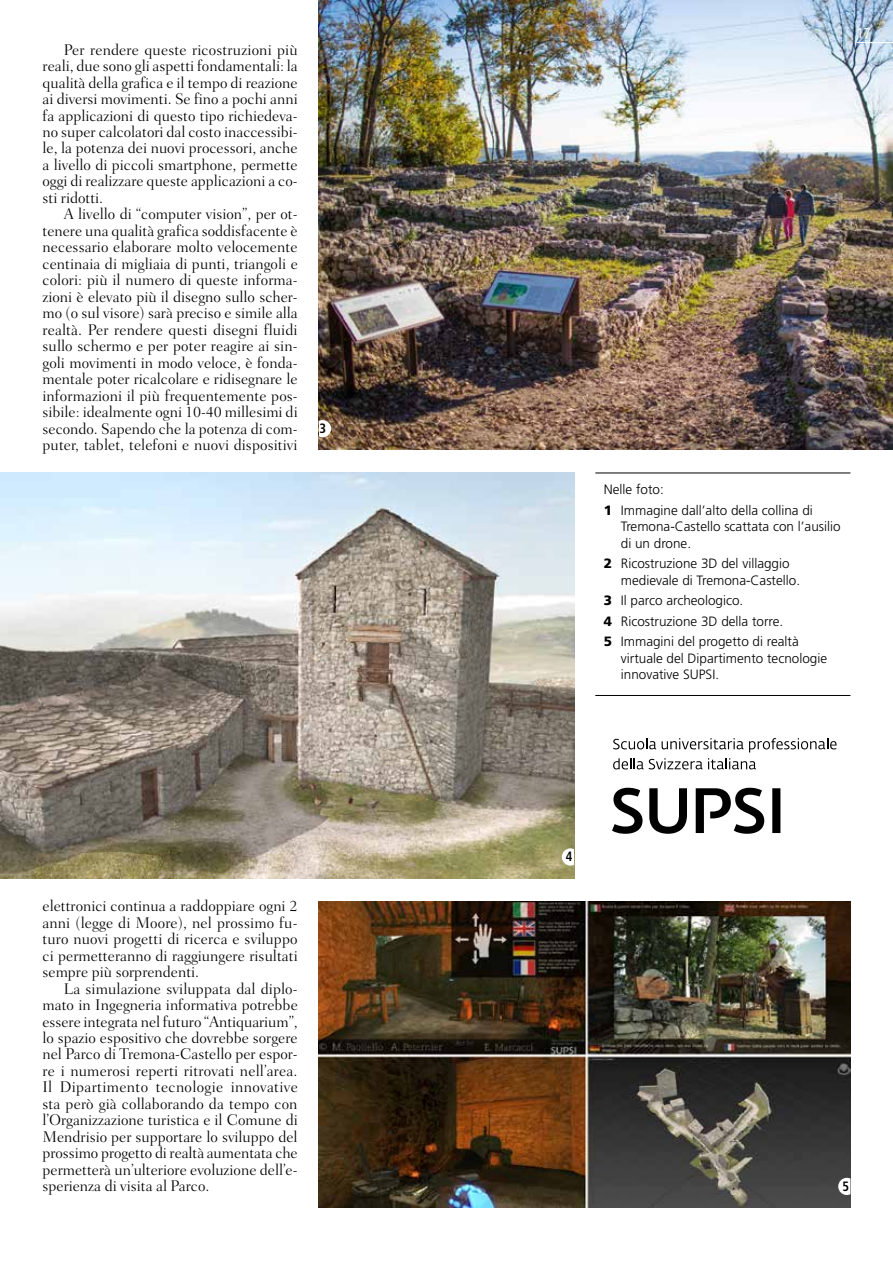
<style>
.page{position:relative;width:893px;height:1263px;background:#fff}
.page>*{position:absolute;margin:0;border:0;box-sizing:border-box;transform-origin:0 0}
.t1{font:300 15.75px/16.5px "Fairfield LH";color:#000;text-align:justify}
.t2{font:condensed 14.25px "Frutiger LT Std";color:#fff}
.t3{font:300 13.5px/20.5px "Frutiger LT Std";color:#000}
.t4{font:700 condensed 13.5px "Frutiger";color:#000;scale:.95 1}
.s1{font-weight:900}
</style>
<div class="page">
<svg style="left:612px;top:788px;width:31px;height:46px"></svg>
<svg style="left:649px;top:788px;width:38px;height:46px"></svg>
<svg style="left:772px;top:788px;width:8px;height:45px"></svg>
<svg style="left:696px;top:788px;width:68px;height:46px"></svg>
<svg style="left:613px;top:738px;width:43px;height:11px"></svg>
<svg style="left:662px;top:738px;width:81px;height:11px"></svg>
<svg style="left:749px;top:738px;width:87px;height:14px"></svg>
<svg style="left:613px;top:758px;width:89px;height:11px"></svg>
<svg style="left:708px;top:758px;width:48px;height:11px"></svg>
<img style="left:319px;top:0;width:574px;height:450px">
<img style="left:0;top:473px;width:574px;height:405px">
<img style="left:319px;top:901px;width:531px;height:307px">
<hr style="left:595px;top:473px;width:255px;height:1px;background:#000">
<hr style="left:595px;top:695px;width:255px;height:1px;background:#000">
<svg style="left:319px;top:420px;width:12px;height:17px"></svg>
<svg style="left:562px;top:848px;width:12px;height:17px"></svg>
<svg style="left:838px;top:1178px;width:12px;height:17px"></svg>
<hr style="left:857px;top:42px;width:36px;height:1px;background:#fff">
<p class="t1" style="left:43px;top:41px;width:257px;text-indent:21px">Per rendere queste ricostruzioni più reali, due sono gli aspetti fondamentali: la qualità della grafica e il tempo di reazione ai diversi movimenti. Se fino a pochi anni fa applicazioni di questo tipo richiedeva&shy;no super calcolatori dal costo inaccessibi&shy;le, la potenza dei nuovi processori, anche a livello di piccoli smartphone, permette oggi di realizzare queste applicazioni a co&shy;sti ridotti.</p>
<p class="t1" style="left:43px;top:206px;width:257px;text-indent:21px">A livello di “computer vision”, per ot&shy;tenere una qualità grafica soddisfacente è necessario elaborare molto velocemente centinaia di migliaia di punti, triangoli e colori: più il numero di queste informa&shy;zioni è elevato più il disegno sullo scher&shy;mo (o sul visore) sarà preciso e simile alla realtà. Per rendere questi disegni fluidi sullo schermo e per poter reagire ai sin&shy;goli movimenti in modo veloce, è fonda&shy;mentale poter ricalcolare e ridisegnare le informazioni il più frequentemente pos&shy;sibile: idealmente ogni 10-40 millesimi di secondo. Sapendo che la potenza di com&shy;puter, tablet, telefoni e nuovi dispositivi</p>
<p class="t4" style="left:319px;top:420px;width:9px">3</p>
<p class="t1" style="left:43px;top:898px;width:257px">elettronici continua a raddoppiare ogni 2 anni (legge di Moore), nel prossimo fu&shy;turo nuovi progetti di ricerca e sviluppo ci permetteranno di raggiungere risultati sempre più sorprendenti.</p>
<p class="t1" style="left:43px;top:980px;width:257px;text-indent:21px">La simulazione sviluppata dal diplo&shy;mato in Ingegneria informativa potrebbe essere integrata nel futuro “Antiquarium”, lo spazio espositivo che dovrebbe sorgere nel Parco di Tremona-Castello per espor&shy;re i numerosi reperti ritrovati nell’area.<br>Il Dipartimento tecnologie innovative sta però già collaborando da tempo con l’Organizzazione turistica e il Comune di Mendrisio per supportare lo sviluppo del prossimo progetto di realtà aumentata che permetterà un’ulteriore evoluzione dell’e&shy;sperienza di visita al Parco.</p>
<p class="t2" style="left:857px;top:25px;width:15px">17</p>
<p class="t3" style="left:604px;top:480px;width:211px">Nelle foto:<br><span class="s1">1</span> Immagine dall’alto della collina di</p>
<p class="t3" style="left:621px;top:519px;width:221px;line-height:16.4px">Tremona-Castello scattata con l’ausilio di un drone.</p>
<p class="t3" style="left:621px;top:556px;width:181px;line-height:16.4px;text-indent:-17px"><span class="s1">2</span> Ricostruzione 3D del villaggio medievale di Tremona-Castello.</p>
<p class="t3" style="left:604px;top:590px;width:197px"><span class="s1">3</span> Il parco archeologico.<br><span class="s1">4</span> Ricostruzione 3D della torre.<br><span class="s1">5</span> Immagini del progetto di realtà</p>
<p class="t3" style="left:621px;top:650px;width:208px;line-height:16.4px">virtuale del Dipartimento tecnologie innovative SUPSI.</p>
<p class="t4" style="left:566px;top:848px;width:9px">4</p>
<p class="t4" style="left:842px;top:1178px;width:9px">5</p>
</div>
